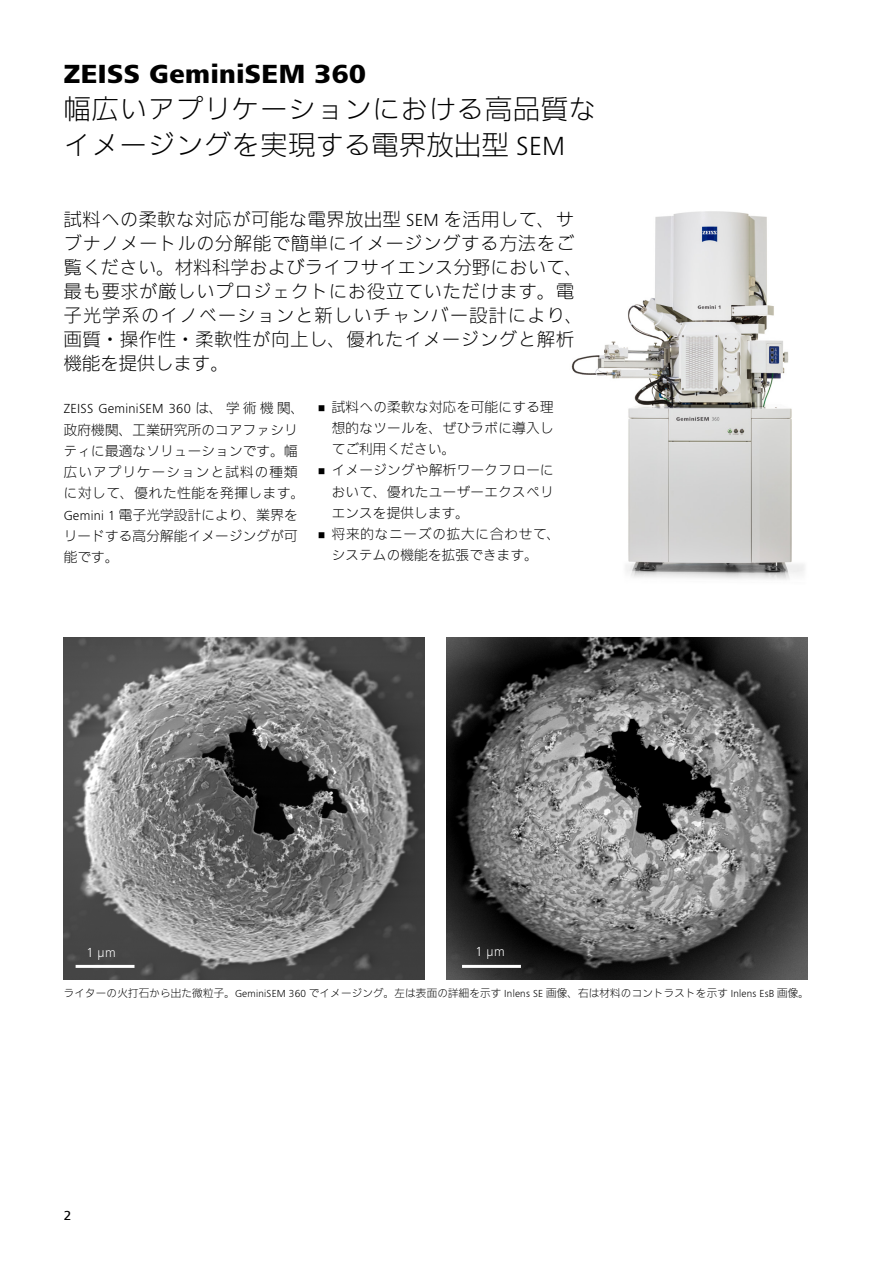
<style>
.page{position:relative;width:893px;height:1263px;background:#fff}
.page>*{position:absolute;margin:0;border:0;box-sizing:border-box;transform-origin:0 0}
.Headline_light{font:300 27px/36px "Iwa N Go Pro";letter-spacing:.04em;color:#000}
.Headline_heavy{font:800 27px "ZEISS Frutiger Next W1 G";letter-spacing:.02em;color:#000}
.Intro_light{font:300 18px/24px "Iwa N Go Pro";letter-spacing:.05em;color:#000}
.Copy_Light{font:300 13.5px/21.1px "Iwa N Go Pro";letter-spacing:.03em;color:#000;text-align:justify}
.Copy_Light-2{font:300 13.5px/21.1px "Iwa N Go Pro";letter-spacing:.065em;color:#000}
.Copy_Light_white_cen{font:300 13.5px "ZEISS Frutiger Next W1 G";color:#fff}
.t1{font:500 13.5px "ZEISS Frutiger Next W1 G";color:#000}
.Caption_Light_Italic{font:300 10.5px "Iwa N Go Pro";letter-spacing:.02em;color:#000}
.s1{font-family:"ZEISS Frutiger Next W1 G"}
</style>
<div class="page">
<img style="left:446px;top:638px;width:362px;height:341px">
<img style="left:571px;top:211px;width:234px;height:369px">
<img style="left:64px;top:638px;width:361px;height:341px">
<hr style="left:462px;top:965px;width:59px;height:3px;background:#fff">
<hr style="left:76px;top:965px;width:59px;height:3px;background:#fff">
<p class="Headline_heavy" style="left:64px;top:55px;width:304px">ZEISS GeminiSEM 360</p>
<p class="Headline_light" style="left:64px;top:89px;width:534px">幅広いアプリケーションにおける高品質なイメージングを実現する電界放出型 <span class="s1">SEM</span></p>
<p class="Intro_light" style="left:64px;top:206px;width:521px">試料への柔軟な対応が可能な電界放出型 <span class="s1">SEM</span> を活用して、サブナノメートルの分解能で簡単にイメージングする方法をご覧ください。材料科学およびライフサイエンス分野において、最も要求が厳しいプロジェクトにお役立ていただけます。電子光学系のイノベーションと新しいチャンバー設計により、画質・操作性・柔軟性が向上し、優れたイメージングと解析機能を提供します。</p>
<p class="Copy_Light" style="left:64px;top:397px;width:242px;text-align:left"><span class="s1">ZEISS GeminiSEM 360</span> は、学術機関、政府機関、工業研究所のコアファシリティに最適なソリューションです。幅広いアプリケーションと試料の種類に対して、優れた性能を発揮します。<br><span class="s1">Gemini 1</span> 電子光学設計により、業界をリードする高分解能イメージングが可能です。</p>
<p class="Copy_Light" style="left:332px;top:395px;width:224px;text-indent:-13px"><span class="s1">•</span> 試料への柔軟な対応を可能にする理想的なツールを、ぜひラボに導入してご利用ください。</p>
<p class="Copy_Light" style="left:332px;top:459px;width:224px;text-indent:-13px"><span class="s1">•</span> イメージングや解析ワークフローにおいて、優れたユーザーエクスペリエンスを提供します。</p>
<p class="Copy_Light-2" style="left:332px;top:522px;width:230px;text-indent:-13px"><span class="s1">•</span> 将来的なニーズの拡大に合わせて、システムの機能を拡張できます。</p>
<p class="Copy_Light_white_cen" style="left:86px;top:943px;width:31px">1 µm</p>
<p class="Copy_Light_white_cen" style="left:475px;top:942px;width:31px">1 µm</p>
<p class="Caption_Light_Italic" style="left:64px;top:985px;width:747px">ライターの火打石から出た微粒子。<span class="s1">GeminiSEM 360</span> でイメージング。左は表面の詳細を示す <span class="s1">Inlens SE</span> 画像、右は材料のコントラストを示す <span class="s1">Inlens EsB</span> 画像。</p>
<p class="t1" style="left:64px;top:1206px;width:9px">2</p>
</div>
